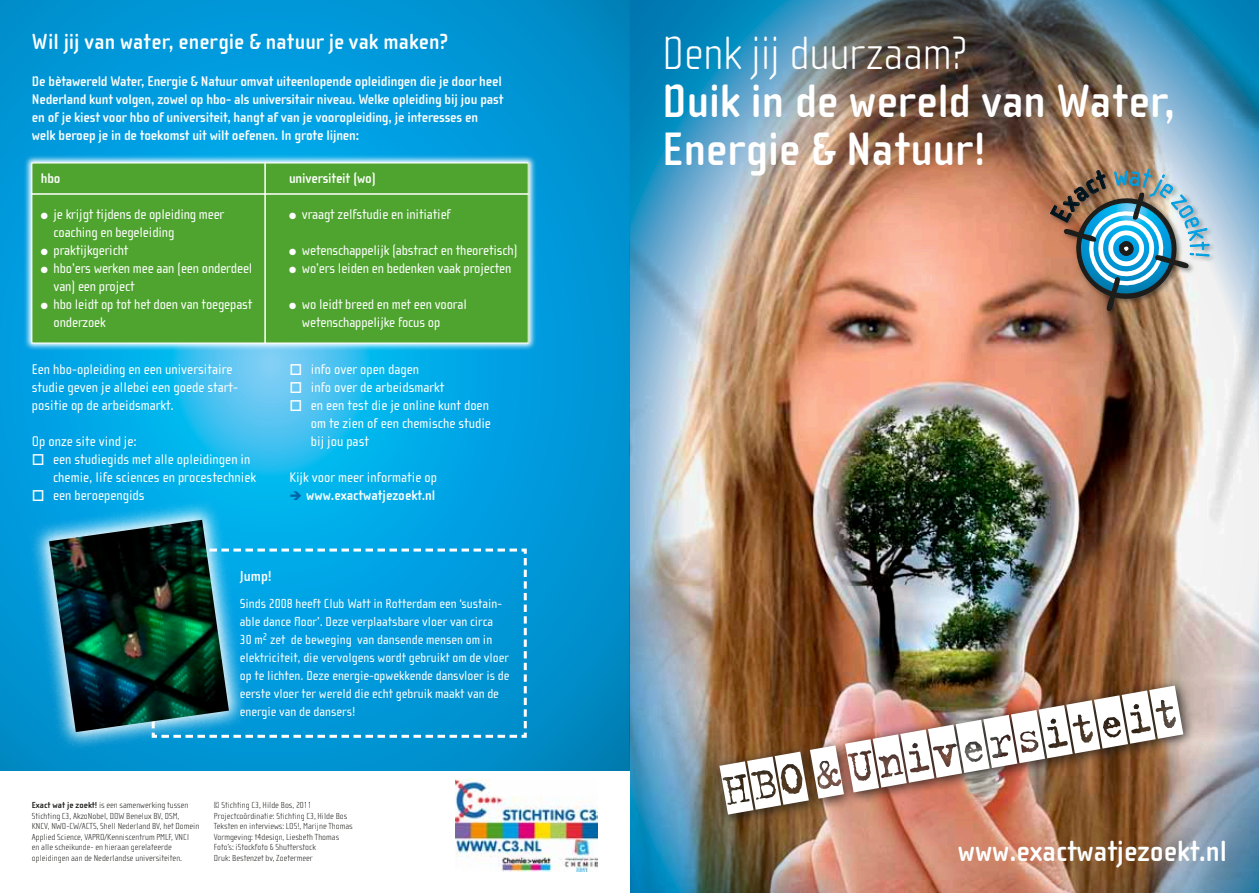
<style>
.page{position:relative;width:1259px;height:893px;background:#fff}
.page>*{position:absolute;margin:0;border:0;box-sizing:border-box;transform-origin:0 0}
.t1{font:49.5px "Trixie Cameo";color:#fff;scale:.95 1}
.t2{font:700 48px/48px "Cholla Sans";color:#fff}
.t3{font:100 48px "Cholla Sans";letter-spacing:-.005em;color:#fff}
.t4{font:700 30px "Cholla Sans";color:#fff}
.t5{font:700 22.5px "Cholla Sans";letter-spacing:.005em;color:#fff}
.t6{font:700 15px "Cholla Sans";color:#fff}
.t7{font:14.4px/18px "Cholla Sans";color:#fff}
.t8{font:700 14.4px/18px "Cholla Sans";letter-spacing:-.01em;color:#fff}
.t9{font:13.5px/18px "Cholla Sans";color:#fff}
.t10{font:100 9px/10.5px "Cholla Sans";color:#1d1d1b;scale:1.04 1}
.s1{color:#0065a7}
.s2{font-weight:700}
</style>
<div class="page">
<svg style="left:0;top:0;width:629px;height:771px;background:#059ddc"></svg>
<img style="left:629px;top:0;width:630px;height:893px">
<img style="left:710px;top:677px;width:486px;height:150px">
<svg style="left:252px;top:547px;width:276px;height:192px;background:#069ddd"></svg>
<svg style="left:24px;top:155px;width:512px;height:196px;background:#69c8ec"></svg>
<div style="left:32px;top:163px;width:496px;height:180px;background:#4ea42f"></div>
<hr style="left:32px;top:193px;width:496px;height:2px;background:#fff">
<hr style="left:264px;top:163px;width:2px;height:180px;background:#fff">
<div style="left:1048px;top:167px;width:168px;height:151px;background:#1d1d1b;opacity:.5"></div>
<svg style="left:26px;top:496px;width:226px;height:260px;background:#0fa2dd"></svg>
<img style="left:49px;top:520px;width:180px;height:212px">
<img style="left:455px;top:779px;width:142px;height:92px">
<img style="left:1050px;top:160px;width:159px;height:152px">
<h3 class="t5" style="left:32px;top:29px;width:418px">Wil jij van water, energie &amp; natuur je vak maken?</h3>
<p class="t8" style="left:32px;top:72px;width:473px">De bètawereld Water, Energie &amp; Natuur omvat uiteenlopende opleidingen die je door heel Nederland kunt volgen, zowel op hbo- als universitair niveau. Welke opleiding bij jou past en of je kiest voor hbo of universiteit, hangt af van je vooropleiding, je interesses en welk beroep je in de toekomst uit wilt oefenen. In grote lijnen:</p>
<p class="t8" style="left:41px;top:169px;width:21px">hbo</p>
<p class="t7" style="left:54px;top:205px;width:172px;text-indent:-13px">● je krijgt tijdens de opleiding meer coaching en begeleiding</p>
<p class="t7" style="left:41px;top:241px;width:89px">● praktijkgericht</p>
<p class="t7" style="left:54px;top:259px;width:200px;text-indent:-13px">● hbo’ers werken mee aan (een onderdeel van) een project</p>
<p class="t7" style="left:54px;top:295px;width:200px;text-indent:-13px">● hbo leidt op tot het doen van toegepast onderzoek</p>
<p class="t7" style="left:32px;top:360px;width:208px">Een hbo-opleiding en een universitaire studie geven je allebei een goede start&shy;positie op de arbeidsmarkt.</p>
<p class="t7" style="left:32px;top:432px;width:106px">Op onze site vind je:</p>
<p class="t7" style="left:53px;top:450px;width:204px;text-indent:-21px">□ een studiegids met alle opleidingen in chemie, life sciences en procestechniek</p>
<p class="t7" style="left:32px;top:486px;width:114px">□ een beroepengids</p>
<p class="t8" style="left:289px;top:169px;width:89px">universiteit (wo)</p>
<p class="t7" style="left:289px;top:205px;width:163px">● vraagt zelfstudie en initiatief</p>
<p class="t7" style="left:289px;top:241px;width:230px">● wetenschappelijk (abstract en theoretisch)</p>
<p class="t7" style="left:289px;top:259px;width:224px">● wo’ers leiden en bedenken vaak projecten</p>
<p class="t7" style="left:302px;top:295px;width:167px;text-indent:-13px">● wo leidt breed en met een vooral wetenschappelijke focus op</p>
<p class="t7" style="left:289px;top:360px;width:131px">□ info over open dagen</p>
<p class="t7" style="left:289px;top:378px;width:156px">□ info over de arbeidsmarkt</p>
<p class="t7" style="left:311px;top:396px;width:182px;text-indent:-21px">□ en een test die je online kunt doen om te zien of een chemische studie bij jou past</p>
<p class="t7" style="left:289px;top:468px;width:149px">Kijk voor meer informatie op</p>
<p class="t8" style="left:289px;top:486px;width:147px"><span class="s1">➔</span> www.exactwatjezoekt.nl</p>
<p class="t6" style="left:240px;top:568px;width:34px">Jump!</p>
<p class="t9" style="left:240px;top:595px;width:271px">Sinds 2008 heeft Club Watt in Rotterdam een ‘sustain&shy;able dance floor’. Deze verplaatsbare vloer van circa<br>30 m<sup>2</sup> zet de beweging van dansende mensen om in elektriciteit, die vervolgens wordt gebruikt om de vloer op te lichten. Deze energie-opwekkende dansvloer is de eerste vloer ter wereld die echt gebruik maakt van de energie van de dansers!</p>
<p class="t10" style="left:32px;top:800px;width:162px"><span class="s2">Exact wat je zoekt!</span> is een samenwerking tussen Stichting C3, AkzoNobel, DOW Benelux BV, DSM, KNCV, NWO-CW/ACTS, Shell Nederland BV, het Domein Applied Science, VAPRO/Kenniscentrum PMLF, VNCI<br>en alle scheikunde- en hieraan gerelateerde opleidingen aan de Nederlandse universiteiten.</p>
<p class="t10" style="left:214px;top:800px;width:135px">© Stichting C3, Hilde Bos, 2011<br>Projectcoördinatie: Stichting C3, Hilde Bos Teksten en interviews: Los !, Marijne Thomas Vormgeving: t4design, Liesbeth Thomas Foto’s: iStockfoto &amp; Shutterstock<br>Druk: Bestenzet bv, Zoetermeer</p>
<h2 class="t3" style="left:662px;top:26px;width:307px">Denk jij duurzaam?</h2>
<h2 class="t2" style="left:662px;top:78px;width:514px">Duik in de wereld van Water,<br>Energie &amp; Natuur!</h2>
<h1 class="t1" style="left:719px;top:764px;width:488px;rotate:-10deg">HBO &amp; Universiteit</h1>
<h3 class="t4" style="left:958px;top:835px;width:271px">www.exactwatjezoekt.nl</h3>
</div>
